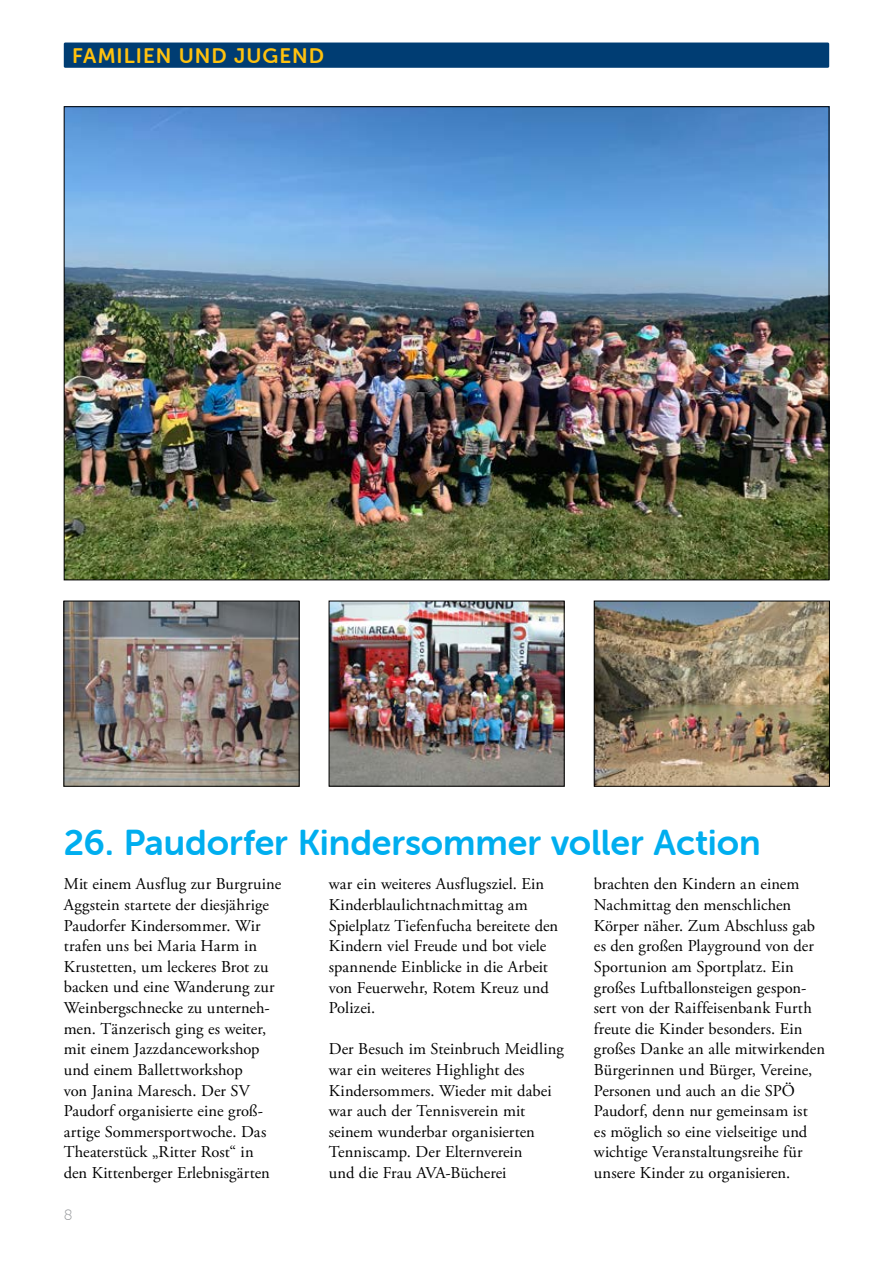
<style>
.page{position:relative;width:893px;height:1263px;background:#fff}
.page>*{position:absolute;margin:0;border:0;box-sizing:border-box;transform-origin:0 0}
.t1{font:36px "Museo Sans Rounded 700";letter-spacing:-.005em;color:#00aeef}
.t2{font:21px "Museo Sans Rounded 700";letter-spacing:.05em;color:#ffc20e}
.t3{font:16.5px/20.5px "Adobe Garamond Pro";letter-spacing:.005em;color:#000}
.t4{font:15px "Museo Sans Rounded 100";color:#939598}
</style>
<div class="page">
<div style="left:64px;top:43px;width:765px;height:25px;background:#003d73"></div>
<img style="left:66px;top:108px;width:761px;height:470px">
<img style="left:596px;top:603px;width:232px;height:181px">
<div style="left:594px;top:601px;width:236px;height:185px;border:1px solid #000"></div>
<img style="left:66px;top:603px;width:231px;height:181px">
<img style="left:331px;top:603px;width:231px;height:181px">
<div style="left:329px;top:601px;width:235px;height:185px;border:1px solid #000"></div>
<p class="t2" style="left:72px;top:44px;width:253px">FAMILIEN UND JUGEND</p>
<h1 class="t1" style="left:64px;top:822px;width:698px">26. Paudorfer Kindersommer voller Action</h1>
<p class="t3" style="left:64px;top:874px;width:219px">Mit einem Ausflug zur Burgruine<br>Aggstein startete der diesjährige<br>Paudorfer Kindersommer. Wir trafen uns bei Maria Harm in<br>Krustetten, um leckeres Brot zu backen und eine Wanderung zur<br>Weinbergschnecke zu unterneh&shy;men. Tänzerisch ging es weiter, mit einem Jazzdanceworkshop und einem Ballettworkshop<br>von Janina Maresch. Der SV<br>Paudorf organisierte eine groß&shy;artige Sommersportwoche. Das<br>Theaterstück „Ritter Rost“ in den Kittenberger Erlebnisgärten</p>
<p class="t3" style="left:329px;top:874px;width:231px">war ein weiteres Ausflugsziel. Ein<br>Kinderblaulichtnachmittag am<br>Spielplatz Tiefenfucha bereitete den<br>Kindern viel Freude und bot viele spannende Einblicke in die Arbeit von Feuerwehr, Rotem Kreuz und<br>Polizei.</p>
<p class="t3" style="left:594px;top:874px;width:233px">brachten den Kindern an einem<br>Nachmittag den menschlichen<br>Körper näher. Zum Abschluss gab es den großen Playground von der<br>Sportunion am Sportplatz. Ein großes Luftballonsteigen gespon&shy;sert von der Raiffeisenbank Furth freute die Kinder besonders. Ein großes Danke an alle mitwirkenden<br>Bürgerinnen und Bürger, Vereine,<br>Personen und auch an die SPÖ<br>Paudorf, denn nur gemeinsam ist<br>es möglich so eine vielseitige und wichtige Veranstaltungsreihe für unsere Kinder zu organisieren.</p>
<p class="t3" style="left:329px;top:1039px;width:237px">Der Besuch im Steinbruch Meidling war ein weiteres Highlight des<br>Kindersommers. Wieder mit dabei war auch der Tennisverein mit seinem wunderbar organisierten<br>Tenniscamp. Der Elternverein<br>und die Frau AVA-Bücherei</p>
<p class="t4" style="left:64px;top:1207px;width:10px">8</p>
</div>
